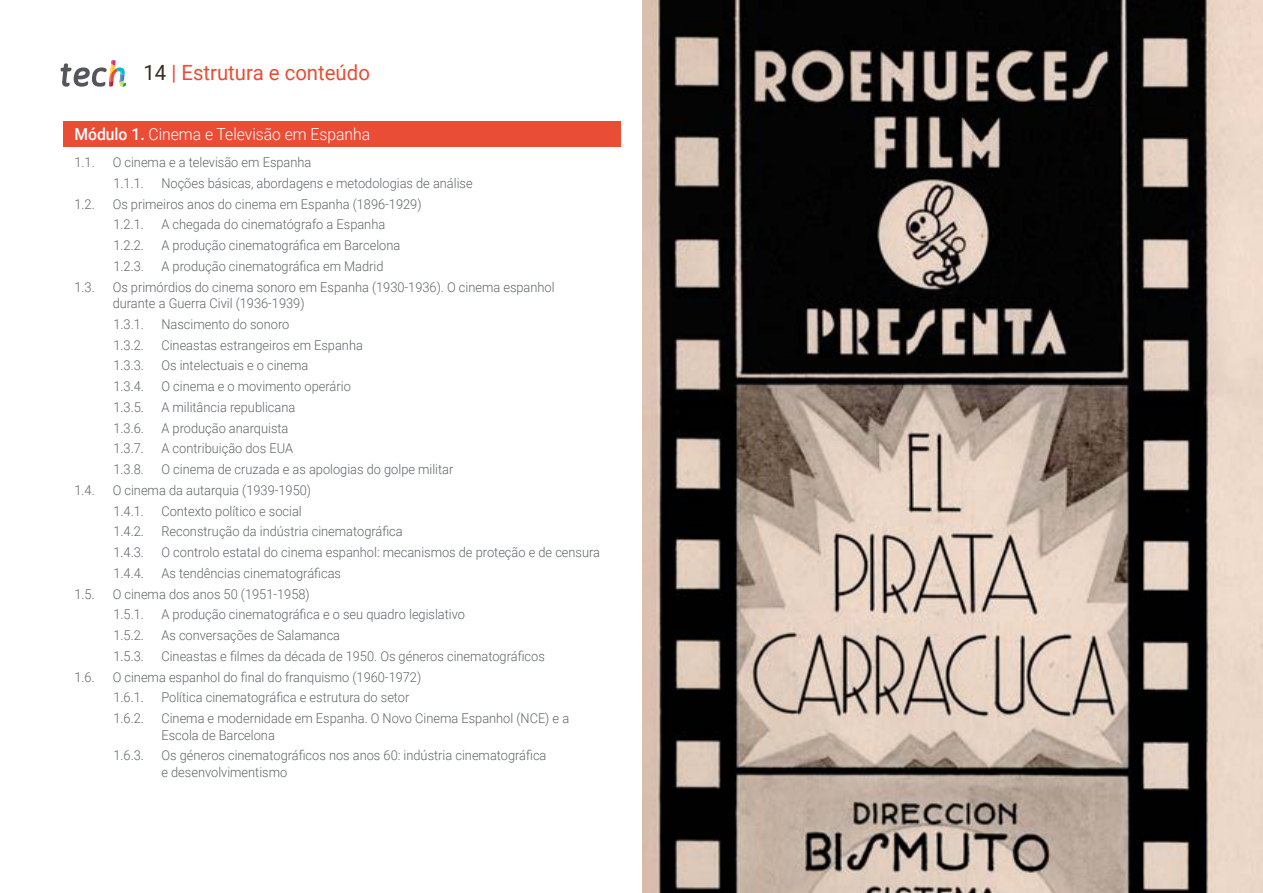
<style>
.page{position:relative;width:1263px;height:893px;background:#fff}
.page>*{position:absolute;margin:0;border:0;box-sizing:border-box;transform-origin:0 0}
.t1{font:21px "Roboto";color:#e94d35}
.t2{font:300 16.5px "Roboto";color:#fff;scale:.95 1}
.t3{font:300 13.5px/20.7px "Roboto";color:#61646a;scale:.95 1}
.s1{color:#312e20}
.s2{font-weight:500}
</style>
<div class="page">
<img style="left:642px;top:0;width:621px;height:893px">
<svg style="left:61px;top:60px;width:65px;height:27px"></svg>
<div style="left:63px;top:121px;width:558px;height:25px;background:#e94d35"></div>
<h1 class="t1" style="left:144px;top:57px;width:228px"><span class="s1">14</span> | Estrutura e conteúdo</h1>
<p class="t2" style="left:74px;top:123px;width:313px"><span class="s2">Módulo 1.</span> Cinema e Televisão em Espanha</p>
<p class="t3" style="left:74px;top:151px;width:23px">1.1.</p>
<p class="t3" style="left:113px;top:151px;width:211px">O cinema e a televisão em Espanha<br>1.1.1.</p>
<p class="t3" style="left:161px;top:172px;width:329px">Noções básicas, abordagens e metodologias de análise</p>
<p class="t3" style="left:74px;top:193px;width:23px">1.2.</p>
<p class="t3" style="left:113px;top:193px;width:327px">Os primeiros anos do cinema em Espanha (1896-1929)<br>1.2.1.</p>
<p class="t3" style="left:161px;top:214px;width:237px">A chegada do cinematógrafo a Espanha</p>
<p class="t3" style="left:113px;top:234px;width:34px">1.2.2.</p>
<p class="t3" style="left:161px;top:234px;width:253px">A produção cinematográfica em Barcelona</p>
<p class="t3" style="left:113px;top:255px;width:34px">1.2.3.</p>
<p class="t3" style="left:161px;top:255px;width:235px">A produção cinematográfica em Madrid</p>
<p class="t3" style="left:74px;top:276px;width:23px">1.3.</p>
<p class="t3" style="left:113px;top:278px;width:467px;line-height:16.5px">Os primórdios do cinema sonoro em Espanha (1930-1936). O cinema espanhol durante a Guerra Civil (1936-1939)</p>
<p class="t3" style="left:113px;top:313px;width:34px">1.3.1.</p>
<p class="t3" style="left:161px;top:313px;width:136px">Nascimento do sonoro</p>
<p class="t3" style="left:113px;top:334px;width:34px">1.3.2.</p>
<p class="t3" style="left:161px;top:334px;width:214px">Cineastas estrangeiros em Espanha</p>
<p class="t3" style="left:113px;top:355px;width:34px">1.3.3.</p>
<p class="t3" style="left:161px;top:355px;width:156px">Os intelectuais e o cinema</p>
<p class="t3" style="left:113px;top:375px;width:34px">1.3.4.</p>
<p class="t3" style="left:161px;top:375px;width:201px">O cinema e o movimento operário</p>
<p class="t3" style="left:113px;top:396px;width:34px">1.3.5.</p>
<p class="t3" style="left:161px;top:396px;width:142px">A militância republicana</p>
<p class="t3" style="left:113px;top:417px;width:34px">1.3.6.</p>
<p class="t3" style="left:161px;top:417px;width:135px">A produção anarquista</p>
<p class="t3" style="left:113px;top:438px;width:34px">1.3.7.</p>
<p class="t3" style="left:161px;top:438px;width:140px">A contribuição dos EUA</p>
<p class="t3" style="left:113px;top:458px;width:34px">1.3.8.</p>
<p class="t3" style="left:161px;top:458px;width:309px">O cinema de cruzada e as apologias do golpe militar</p>
<p class="t3" style="left:74px;top:479px;width:23px">1.4.</p>
<p class="t3" style="left:113px;top:479px;width:210px">O cinema da autarquia (1939-1950)<br>1.4.1.</p>
<p class="t3" style="left:161px;top:500px;width:149px">Contexto político e social</p>
<p class="t3" style="left:113px;top:521px;width:34px">1.4.2.</p>
<p class="t3" style="left:161px;top:521px;width:256px">Reconstrução da indústria cinematográfica</p>
<p class="t3" style="left:113px;top:541px;width:34px">1.4.3.</p>
<p class="t3" style="left:161px;top:541px;width:463px">O controlo estatal do cinema espanhol: mecanismos de proteção e de censura</p>
<p class="t3" style="left:113px;top:562px;width:34px">1.4.4.</p>
<p class="t3" style="left:161px;top:562px;width:191px">As tendências cinematográficas</p>
<p class="t3" style="left:74px;top:583px;width:23px">1.5.</p>
<p class="t3" style="left:113px;top:583px;width:209px">O cinema dos anos 50 (1951-1958)<br>1.5.1.</p>
<p class="t3" style="left:161px;top:604px;width:321px">A produção cinematográfica e o seu quadro legislativo</p>
<p class="t3" style="left:113px;top:624px;width:34px">1.5.2.</p>
<p class="t3" style="left:161px;top:624px;width:190px">As conversações de Salamanca</p>
<p class="t3" style="left:113px;top:645px;width:34px">1.5.3.</p>
<p class="t3" style="left:161px;top:645px;width:405px">Cineastas e filmes da década de 1950. Os géneros cinematográficos</p>
<p class="t3" style="left:74px;top:666px;width:23px">1.6.</p>
<p class="t3" style="left:113px;top:666px;width:326px">O cinema espanhol do final do franquismo (1960-1972)<br>1.6.1.</p>
<p class="t3" style="left:161px;top:687px;width:263px">Política cinematográfica e estrutura do setor</p>
<p class="t3" style="left:113px;top:707px;width:34px">1.6.2.</p>
<p class="t3" style="left:161px;top:709px;width:431px;line-height:16.5px">Cinema e modernidade em Espanha. O Novo Cinema Espanhol (NCE) e a<br>Escola de Barcelona</p>
<p class="t3" style="left:113px;top:745px;width:34px">1.6.3.</p>
<p class="t3" style="left:161px;top:747px;width:407px;line-height:16.5px">Os géneros cinematográficos nos anos 60: indústria cinematográfica e desenvolvimentismo</p>
</div>
